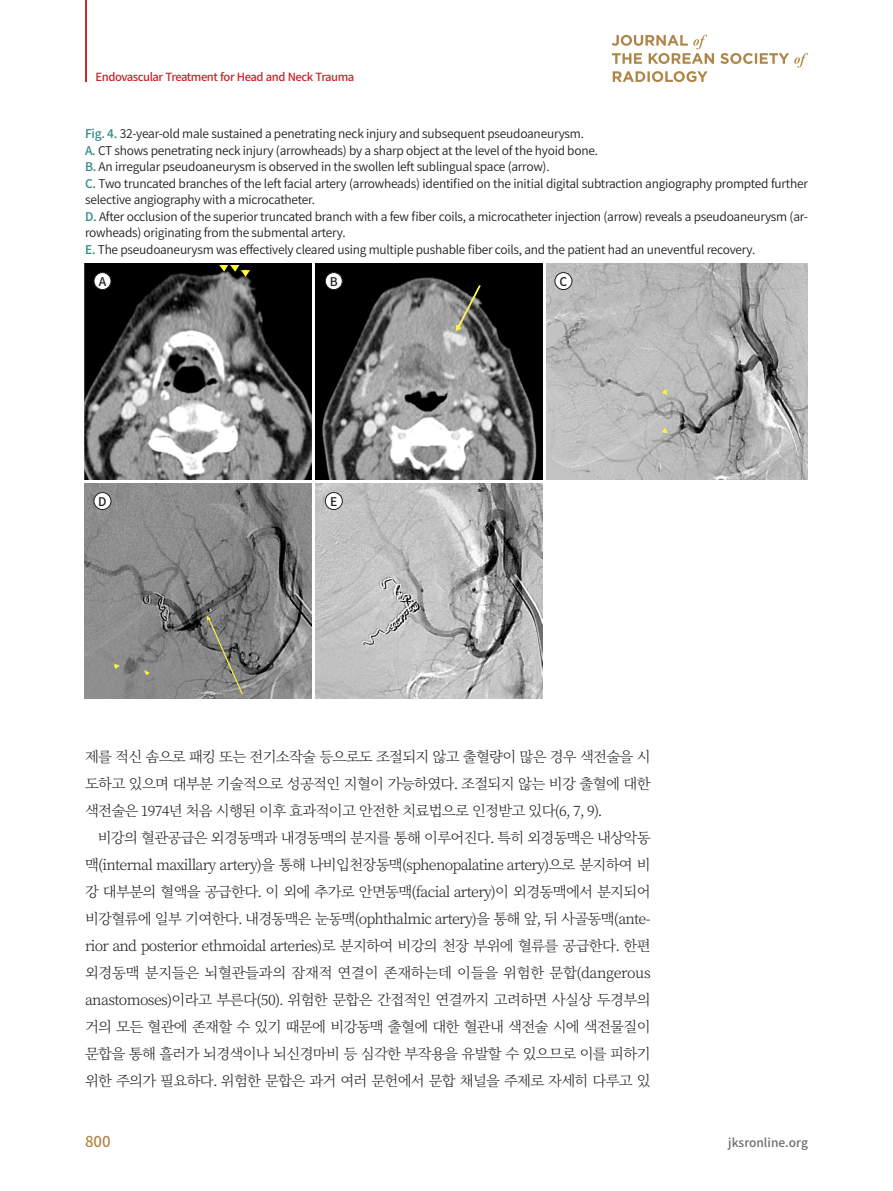
<style>
.page{position:relative;width:893px;height:1191px;background:#fff}
.page>*{position:absolute;margin:0;border:0;box-sizing:border-box;transform-origin:0 0}
.t1{font:500 15px "Noto Sans CJ Kkr";color:#b08548}
.본문{font:300 14.4px/27px "Noto Serif CJ Kkr";letter-spacing:-.05em;color:#231f20;text-align:justify}
.그림제목1{font:600 12px/16.5px "Noto Sans CJ Kkr";letter-spacing:-.02em;color:#231f20}
.그림제목{font:600 12px "Noto Sans CJ Kkr";letter-spacing:-.02em;color:#231f20}
.t2{font:500 12px "Noto Sans CJ Kkr";color:#6c6d70}
.캡션{font:500 12px "Noto Sans CJ Kkr";color:#231f20}
.t3{font:500 11.25px "Noto Sans CJ Kkr";letter-spacing:-.04em;color:#c8242b}
.s1{font-weight:500;color:#328886}
</style>
<div class="page">
<hr style="left:85px;top:0;width:2px;height:82px;background:#c8242b">
<svg style="left:612px;top:35px;width:196px;height:47px"></svg>
<img style="left:85px;top:264px;width:227px;height:215px">
<img style="left:316px;top:264px;width:227px;height:215px">
<img style="left:547px;top:264px;width:261px;height:215px">
<img style="left:85px;top:483px;width:227px;height:215px">
<img style="left:316px;top:483px;width:227px;height:215px">
<div style="left:94px;top:272px;width:17px;height:18px;background:#fff;border-radius:50%"></div>
<div style="left:94px;top:272px;width:17px;height:18px;border:1px solid #231f20;border-radius:50%"></div>
<div style="left:94px;top:492px;width:17px;height:17px;background:#fff;border-radius:50%"></div>
<div style="left:94px;top:492px;width:17px;height:18px;border:1px solid #231f20;border-radius:50%"></div>
<div style="left:325px;top:272px;width:17px;height:18px;background:#fff;border-radius:50%"></div>
<div style="left:325px;top:272px;width:17px;height:18px;border:1px solid #231f20;border-radius:50%"></div>
<div style="left:555px;top:272px;width:17px;height:18px;background:#fff;border-radius:50%"></div>
<div style="left:555px;top:272px;width:17px;height:18px;border:1px solid #231f20;border-radius:50%"></div>
<div style="left:325px;top:492px;width:17px;height:17px;background:#fff;border-radius:50%"></div>
<div style="left:325px;top:492px;width:17px;height:18px;border:1px solid #231f20;border-radius:50%"></div>
<svg style="left:662px;top:389px;width:6px;height:6px"></svg>
<svg style="left:662px;top:428px;width:6px;height:5px"></svg>
<svg style="left:114px;top:663px;width:6px;height:6px"></svg>
<svg style="left:144px;top:670px;width:6px;height:5px"></svg>
<svg style="left:207px;top:615px;width:37px;height:81px;background:#7e7e77"></svg>
<svg style="left:219px;top:265px;width:31px;height:12px"></svg>
<svg style="left:455px;top:283px;width:27px;height:49px"></svg>
<p class="t3" style="left:96px;top:70px;width:260px">Endovascular Treatment for Head and Neck Trauma</p>
<p class="그림제목" style="left:85px;top:127px;width:500px"><span class="s1">Fig. 4.</span> 32-year-old male sustained a penetrating neck injury and subsequent pseudoaneurysm.</p>
<p class="그림제목1" style="left:85px;top:142px;width:514px"><span class="s1">A.</span> CT shows penetrating neck injury (arrowheads) by a sharp object at the level of the hyoid bone.</p>
<p class="그림제목1" style="left:85px;top:159px;width:466px"><span class="s1">B.</span> An irregular pseudoaneurysm is observed in the swollen left sublingual space (arrow).</p>
<p class="그림제목1" style="left:85px;top:175px;width:724px"><span class="s1">C.</span> Two truncated branches of the left facial artery (arrowheads) identified on the initial digital subtraction angiography prompted further selective angiography with a microcatheter.</p>
<p class="그림제목1" style="left:85px;top:208px;width:724px"><span class="s1">D.</span> After occlusion of the superior truncated branch with a few fiber coils, a microcatheter injection (arrow) reveals a pseudoaneurysm (ar&shy;rowheads) originating from the submental artery.</p>
<p class="그림제목1" style="left:85px;top:241px;width:672px"><span class="s1">E.</span> The pseudoaneurysm was effectively cleared using multiple pushable fiber coils, and the patient had an uneventful recovery.</p>
<p class="캡션" style="left:99px;top:274px;width:9px">A</p>
<p class="캡션" style="left:330px;top:274px;width:10px">B</p>
<p class="캡션" style="left:560px;top:274px;width:9px">C</p>
<p class="캡션" style="left:98px;top:494px;width:10px">D</p>
<p class="캡션" style="left:330px;top:494px;width:9px">E</p>
<p class="본문" style="left:85px;top:744px;width:567px">제를 적신 솜으로 패킹 또는 전기소작술 등으로도 조절되지 않고 출혈량이 많은 경우 색전술을 시 도하고 있으며 대부분 기술적으로 성공적인 지혈이 가능하였다. 조절되지 않는 비강 출혈에 대한 색전술은 1974년 처음 시행된 이후 효과적이고 안전한 치료법으로 인정받고 있다(6, 7, 9).</p>
<p class="본문" style="left:85px;top:825px;width:567px;text-indent:13px">비강의 혈관공급은 외경동맥과 내경동맥의 분지를 통해 이루어진다. 특히 외경동맥은 내상악동 맥(internal maxillary artery)을 통해 나비입천장동맥(sphenopalatine artery)으로 분지하여 비 강 대부분의 혈액을 공급한다. 이 외에 추가로 안면동맥(facial artery)이 외경동맥에서 분지되어 비강혈류에 일부 기여한다. 내경동맥은 눈동맥(ophthalmic artery)을 통해 앞, 뒤 사골동맥(ante&shy;rior and posterior ethmoidal arteries)로 분지하여 비강의 천장 부위에 혈류를 공급한다. 한편 외경동맥 분지들은 뇌혈관들과의 잠재적 연결이 존재하는데 이들을 위험한 문합(dangerous anastomoses)이라고 부른다(50). 위험한 문합은 간접적인 연결까지 고려하면 사실상 두경부의 거의 모든 혈관에 존재할 수 있기 때문에 비강동맥 출혈에 대한 혈관내 색전술 시에 색전물질이 문합을 통해 흘러가 뇌경색이나 뇌신경마비 등 심각한 부작용을 유발할 수 있으므로 이를 피하기 위한 주의가 필요하다. 위험한 문합은 과거 여러 문헌에서 문합 채널을 주제로 자세히 다루고 있</p>
<p class="t1" style="left:85px;top:1132px;width:27px">800</p>
<p class="t2" style="left:728px;top:1135px;width:81px">jksronline.org</p>
</div>
